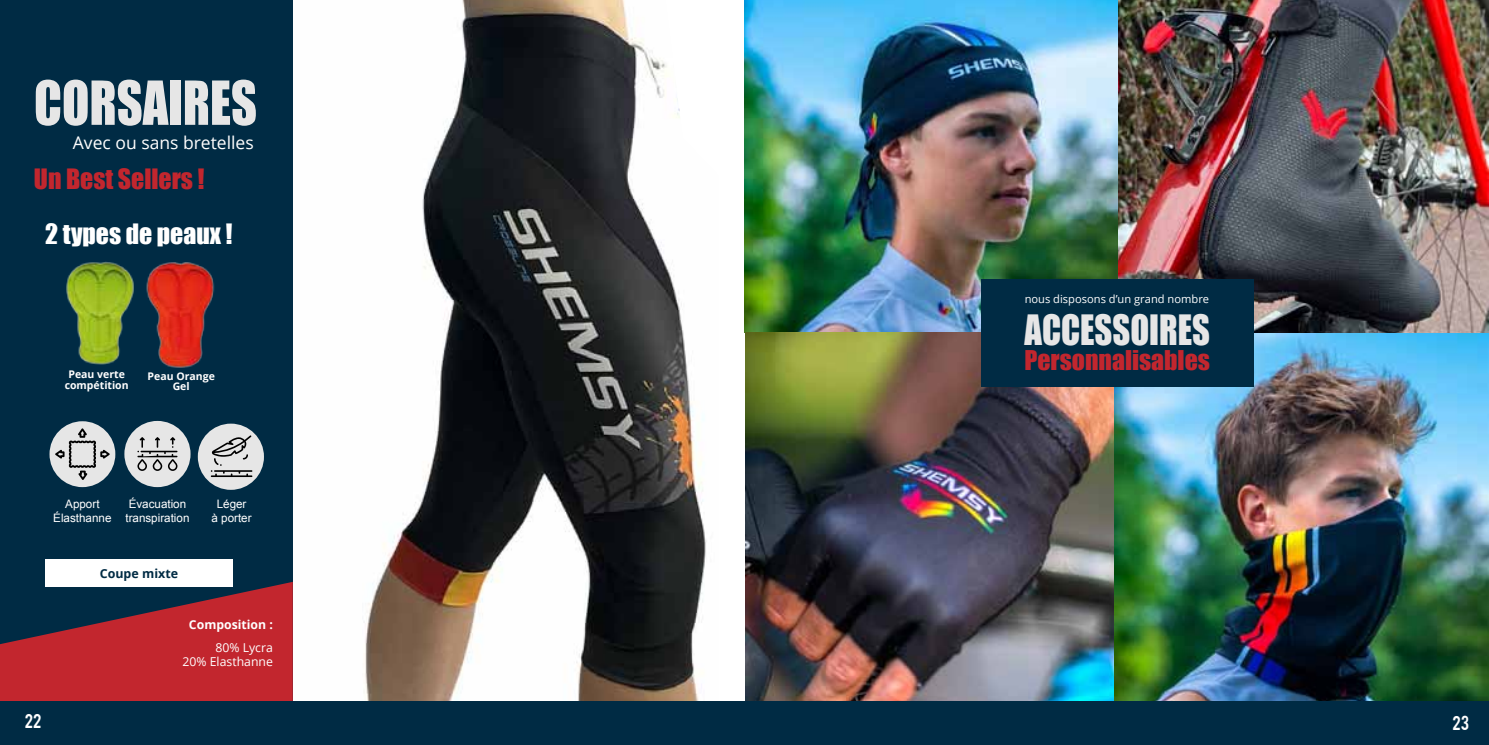
<style>
.page{position:relative;width:1489px;height:745px;background:#fff}
.page>*{position:absolute;margin:0;border:0;box-sizing:border-box;transform-origin:0 0}
.t1{font:56px "Impact";color:#e6e6e6;scale:.9 1}
.t2{font:38.32px "Impact";color:#e6e6e6;scale:.9 1}
.t3{font:25.72px "Impact";color:#fff}
.t4{font:25.72px "Impact";color:#c2262e}
.t5{font:25.03px "Impact";color:#c2262e}
.t6{font:17.5px "Open Sans";color:#fff}
.t7{font:15.75px "Bebas";color:#fff}
.t8{font:700 12.42px "Open Sans";color:#002b44}
.t9{font:12.25px/14px "Open Sans";color:#fff;text-align:right}
.t10{font:700 12.25px "Open Sans";color:#fff}
.t11{font:11.55px/14px "Arial";color:#fff;text-align:center}
.t12{font:11.2px "Open Sans";color:#fff}
.t13{font:700 10.5px/10.5px "Open Sans";color:#fff;text-align:center}
</style>
<div class="page">
<img style="left:1116px;top:0;width:372px;height:333px">
<img style="left:744px;top:0;width:372px;height:700px">
<img style="left:364px;top:0;width:343px;height:700px">
<div style="left:0;top:0;width:293px;height:706px;background:#002b44"></div>
<svg style="left:0;top:581px;width:293px;height:119px"></svg>
<div style="left:45px;top:559px;width:188px;height:27px;background:#fff"></div>
<img style="left:146px;top:262px;width:69px;height:106px">
<img style="left:66px;top:261px;width:68px;height:104px">
<div style="left:124px;top:420px;width:66px;height:67px;background:#e6e6e6;border-radius:50%"></div>
<div style="left:198px;top:423px;width:66px;height:66px;background:#e6e6e6;border-radius:50%"></div>
<svg style="left:137px;top:437px;width:40px;height:33px"></svg>
<svg style="left:211px;top:435px;width:41px;height:41px"></svg>
<div style="left:49px;top:421px;width:66px;height:66px;background:#e6e6e6;border-radius:50%"></div>
<svg style="left:55px;top:428px;width:55px;height:51px"></svg>
<img style="left:1114px;top:333px;width:374px;height:367px">
<div style="left:0;top:700px;width:1488px;height:44px;background:#002b44"></div>
<div style="left:980px;top:279px;width:273px;height:108px;background:#002b44"></div>
<h1 class="t1" style="left:34px;top:59px;width:249px">CORSAIRES</h1>
<h3 class="t6" style="left:73px;top:131px;width:182px">Avec ou sans bretelles</h3>
<h3 class="t4" style="left:34px;top:159px;width:172px">Un Best Sellers !</h3>
<h3 class="t3" style="left:45px;top:214px;width:189px">2 types de peaux !</h3>
<p class="t13" style="left:65px;top:368px;width:65px">Peau verte compétition</p>
<p class="t13" style="left:147px;top:370px;width:69px">Peau Orange<br>Gel</p>
<p class="t11" style="left:125px;top:496px;width:66px;text-align:left">évacuation transpiration</p>
<p class="t11" style="left:53px;top:496px;width:60px">Apport élasthanne</p>
<p class="t11" style="left:211px;top:496px;width:42px">Léger<br>à porter</p>
<p class="t8" style="left:100px;top:564px;width:80px">Coupe mixte</p>
<p class="t10" style="left:189px;top:615px;width:85px">Composition :</p>
<p class="t9" style="left:182px;top:640px;width:92px">80% Lycra<br>20% Elasthanne</p>
<p class="t12" style="left:1024px;top:291px;width:186px">nous disposons d’un grand nombre</p>
<h2 class="t2" style="left:1024px;top:299px;width:208px">ACCESSOIRES</h2>
<h3 class="t5" style="left:1024px;top:341px;width:187px">Personnalisables</h3>
<h3 class="t7" style="left:25px;top:708px;width:18px">22</h3>
<h3 class="t7" style="left:1452px;top:711px;width:18px">23</h3>
</div>
